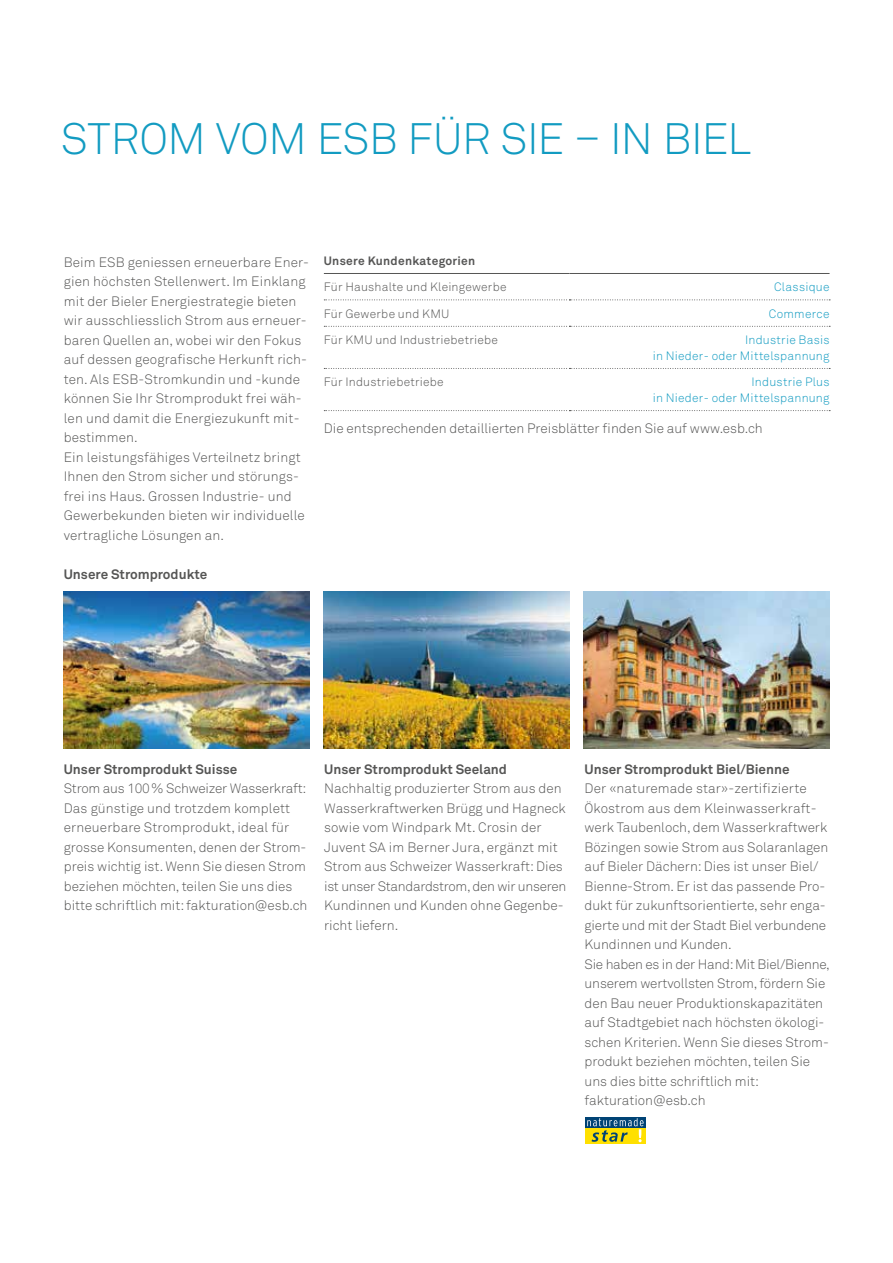
<style>
.page{position:relative;width:893px;height:1263px;background:#fff}
.page>*{position:absolute;margin:0;border:0;box-sizing:border-box;transform-origin:0 0}
.t1{font:300 43.5px "Akkurat Pro";letter-spacing:-.01em;color:#129bc1}
.t2{font:300 13.5px/19.5px "Akkurat Pro";color:#565655}
.t3{font:700 13.5px "Akkurat Pro";color:#565655}
.t4{font:300 12px/15.8px "Akkurat Pro";letter-spacing:.02em;color:#129bc1;text-align:right}
.t5{font:300 12px "Akkurat Pro";letter-spacing:.02em;color:#565655}
.t6{font:700 12px "Akkurat Pro";letter-spacing:.02em;color:#565655}
</style>
<div class="page">
<img style="left:584px;top:591px;width:245px;height:157px">
<svg style="left:324px;top:326px;width:506px;height:1px"></svg>
<svg style="left:324px;top:368px;width:506px;height:1px"></svg>
<hr style="left:324px;top:273px;width:245px;height:1px;background:#565655">
<hr style="left:569px;top:273px;width:260px;height:1px;background:#565655">
<svg style="left:324px;top:299px;width:506px;height:1px"></svg>
<svg style="left:324px;top:410px;width:506px;height:1px"></svg>
<img style="left:64px;top:591px;width:245px;height:157px">
<img style="left:324px;top:591px;width:245px;height:157px">
<div style="left:585px;top:1116px;width:61px;height:28px;background:#004375"></div>
<div style="left:586px;top:1128px;width:48px;height:15px;background:#ffe000"></div>
<div style="left:634px;top:1128px;width:12px;height:15px;background:#ffe000"></div>
<svg style="left:587px;top:1118px;width:57px;height:24px"></svg>
<h1 class="t1" style="left:61px;top:113px;width:692px">STROM VOM ESB FÜR SIE – IN BIEL</h1>
<p class="t2" style="left:64px;top:252px;width:247px">Beim ESB geniessen erneuerbare Ener&shy;gien höchsten Stellenwert. Im Einklang mit der Bieler Energiestrategie bieten wir ausschliesslich Strom aus erneuer&shy;baren Quellen an, wobei wir den Fokus auf dessen geografische Herkunft rich&shy;ten. Als ESB-Stromkundin und -kunde können Sie Ihr Stromprodukt frei wäh&shy;len und damit die Energiezukunft mit&shy;bestimmen.<br>Ein leistungsfähiges Verteilnetz bringt Ihnen den Strom sicher und störungs&shy;frei ins Haus. Grossen Industrie- und Gewerbekunden bieten wir individuelle vertragliche Lösungen an.</p>
<p class="t6" style="left:324px;top:253px;width:153px">Unsere Kundenkategorien</p>
<p class="t5" style="left:324px;top:280px;width:184px">Für Haushalte und Kleingewerbe</p>
<p class="t4" style="left:774px;top:279px;width:57px">Classique</p>
<p class="t5" style="left:324px;top:306px;width:127px">Für Gewerbe und KMU</p>
<p class="t4" style="left:769px;top:306px;width:62px">Commerce</p>
<p class="t5" style="left:324px;top:333px;width:176px">Für KMU und Industriebetriebe</p>
<p class="t4" style="left:653px;top:332px;width:178px">Industrie Basis<br>in Nieder- oder Mittelspannung</p>
<p class="t5" style="left:324px;top:375px;width:121px">Für Industriebetriebe</p>
<p class="t4" style="left:653px;top:374px;width:178px">Industrie Plus<br>in Nieder- oder Mittelspannung</p>
<p class="t2" style="left:324px;top:419px;width:440px">Die entsprechenden detaillierten Preisblätter finden Sie auf www.esb.ch</p>
<p class="t3" style="left:64px;top:565px;width:145px">Unsere Stromprodukte</p>
<p class="t3" style="left:64px;top:760px;width:175px">Unser Stromprodukt Suisse</p>
<p class="t2" style="left:64px;top:779px;width:245px">Strom aus 100% Schweizer Wasserkraft:<br>Das günstige und trotzdem komplett erneuerbare Stromprodukt, ideal für grosse Konsumenten, denen der Strom&shy;preis wichtig ist. Wenn Sie diesen Strom beziehen möchten, teilen Sie uns dies bitte schriftlich mit: fakturation@esb.ch</p>
<p class="t3" style="left:324px;top:760px;width:184px">Unser Stromprodukt Seeland</p>
<p class="t2" style="left:324px;top:779px;width:244px">Nachhaltig produzierter Strom aus den Wasserkraftwerken Brügg und Hagneck sowie vom Windpark Mt. Crosin der Juvent SA im Berner Jura, ergänzt mit Strom aus Schweizer Wasserkraft: Dies ist unser Standardstrom, den wir unseren Kundinnen und Kunden ohne Gegenbe&shy;richt liefern.</p>
<p class="t3" style="left:585px;top:760px;width:207px">Unser Stromprodukt Biel/Bienne</p>
<p class="t2" style="left:585px;top:778px;width:247px">Der «naturemade star»-zertifizierte Ökostrom aus dem Kleinwasserkraft&shy;werk Taubenloch, dem Wasserkraftwerk Bözingen sowie Strom aus Solaranlagen auf Bieler Dächern: Dies ist unser Biel/ Bienne-Strom. Er ist das passende Pro&shy;dukt für zukunftsorientierte, sehr enga&shy;gierte und mit der Stadt Biel verbundene Kundinnen und Kunden.<br>Sie haben es in der Hand: Mit Biel/Bienne, unserem wertvollsten Strom, fördern Sie den Bau neuer Produktionskapazitäten auf Stadtgebiet nach höchsten ökologi&shy;schen Kriterien. Wenn Sie dieses Strom&shy;produkt beziehen möchten, teilen Sie uns dies bitte schriftlich mit: fakturation@esb.ch</p>
</div>
